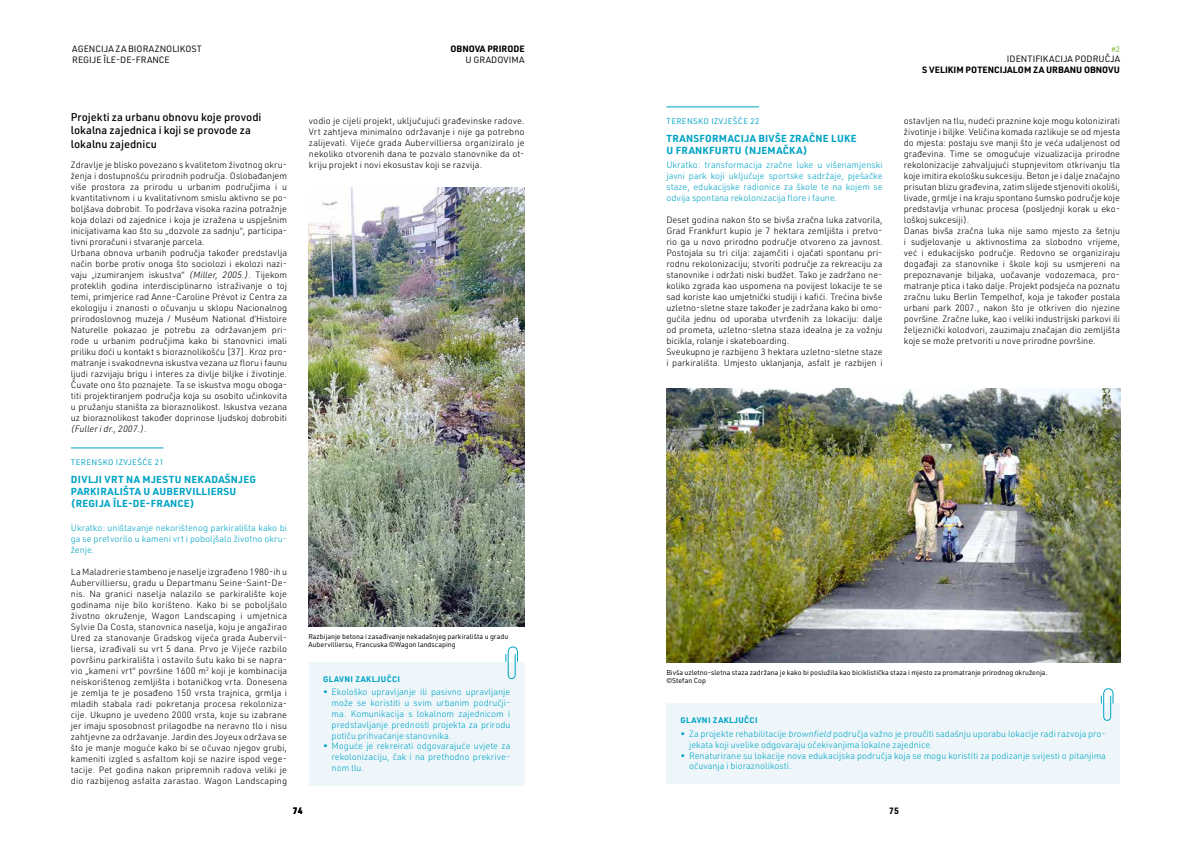
<style>
.page{position:relative;width:1191px;height:842px;background:#fff}
.page>*{position:absolute;margin:0;border:0;box-sizing:border-box;transform-origin:0 0}
.t1{font:500 11px/13.2px "URWDIN";color:#000}
.t2{font:700 10px/12px "URWDIN";letter-spacing:.025em;color:#00a4c5}
.t3{font:300 9px/11px "URWDIN";color:#000}
.t4{font:300 9px/10.8px "URWDIN";color:#00a4c5;text-align:justify}
.t5{font:9px/10.8px "URWDIN";color:#000}
.t6{font:700 9px "URWDIN";color:#000}
.t7{font:8px "URWDIN";letter-spacing:.05em;color:#00a4c5}
.t8{font:700 8px "URWDIN";letter-spacing:.05em;color:#00a4c5}
.t9{font:8px "URWDIN";color:#7cb926}
.t10{font:7px/8.4px "URWDIN";color:#000}
.s1{font-style:italic}
</style>
<div class="page">
<hr style="left:71px;top:447px;width:92px;height:1px;background:#00a4c5">
<hr style="left:666px;top:106px;width:93px;height:1px;background:#00a4c5">
<div style="left:309px;top:662px;width:215px;height:123px;background:#eef6fa"></div>
<div style="left:666px;top:703px;width:454px;height:81px;background:#eef6fa"></div>
<img style="left:308px;top:187px;width:216px;height:440px">
<img style="left:666px;top:389px;width:454px;height:273px">
<svg style="left:505px;top:646px;width:13px;height:33px"></svg>
<svg style="left:1100px;top:688px;width:14px;height:33px"></svg>
<p class="t5" style="left:72px;top:43px;width:131px">AGENCIJA ZA BIORAZNOLIKOST<br>REGIJE ÎLE-DE-FRANCE</p>
<p class="t6" style="left:450px;top:43px;width:75px">OBNOVA PRIRODE</p>
<p class="t5" style="left:465px;top:54px;width:60px">U GRADOVIMA</p>
<p class="t1" style="left:71px;top:110px;width:192px">Projekti za urbanu obnovu koje provodi lokalna zajednica i koji se provode za lokalnu zajednicu</p>
<p class="t3" style="left:71px;top:159px;width:218px">Zdravlje je blisko povezano s kvalitetom životnog okru&shy;ženja i dostupnošću prirodnih područja. Oslobađanjem više prostora za prirodu u urbanim područjima i u kvantitativnom i u kvalitativnom smislu aktivno se po&shy;boljšava dobrobit. To podržava visoka razina potražnje koja dolazi od zajednice i koja je izražena u uspješnim inicijativama kao što su „dozvole za sadnju“, participa&shy;tivni proračuni i stvaranje parcela.<br>Urbana obnova urbanih područja također predstavlja način borbe protiv onoga što sociolozi i ekolozi nazi&shy;vaju „izumiranjem iskustva“ <span class="s1">(Miller, 2005.)</span>. Tijekom proteklih godina interdisciplinarno istraživanje o toj temi, primjerice rad Anne-Caroline Prévot iz Centra za ekologiju i znanosti o očuvanju u sklopu Nacionalnog prirodoslovnog muzeja / Muséum National d’Histoire Naturelle pokazao je potrebu za održavanjem pri&shy;rode u urbanim područjima kako bi stanovnici imali priliku doći u kontakt s bioraznolikošću [37]. Kroz pro&shy;matranje i svakodnevna iskustva vezana uz floru i faunu ljudi razvijaju brigu i interes za divlje biljke i životinje.<br>Čuvate ono što poznajete. Ta se iskustva mogu oboga&shy;titi projektiranjem područja koja su osobito učinkovita u pružanju staništa za bioraznolikost. Iskustva vezana uz bioraznolikost također doprinose ljudskoj dobrobiti <span class="s1">(Fuller i dr., 2007.)</span>.</p>
<p class="t7" style="left:71px;top:457px;width:94px">TERENSKO IZVJEŠĆE 21</p>
<p class="t2" style="left:71px;top:473px;width:187px">DIVLJI VRT NA MJESTU NEKADAŠNJEG<br>PARKIRALIŠTA U AUBERVILLIERSU (REGIJA ÎLE-DE-FRANCE)</p>
<p class="t4" style="left:71px;top:522px;width:218px">Ukratko: uništavanje nekorištenog parkirališta kako bi ga se pretvorilo u kameni vrt i poboljšalo životno okru&shy;ženje.</p>
<p class="t3" style="left:71px;top:566px;width:218px">La Maladrerie stambeno je naselje izgrađeno 1980-ih u Aubervilliersu, gradu u Departmanu Seine-Saint-De&shy;nis. Na granici naselja nalazilo se parkiralište koje godinama nije bilo korišteno. Kako bi se poboljšalo životno okruženje, Wagon Landscaping i umjetnica Sylvie Da Costa, stanovnica naselja, koju je angažirao Ured za stanovanje Gradskog vijeća grada Aubervil&shy;liersa, izrađivali su vrt 5 dana. Prvo je Vijeće razbilo površinu parkirališta i ostavilo šutu kako bi se napra&shy;vio „kameni vrt“ površine 1600 m<sup>2</sup> koji je kombinacija neiskorištenog zemljišta i botaničkog vrta. Donesena je zemlja te je posađeno 150 vrsta trajnica, grmlja i mladih stabala radi pokretanja procesa rekoloniza&shy;cije. Ukupno je uvedeno 2000 vrsta, koje su izabrane jer imaju sposobnost prilagodbe na neravno tlo i nisu zahtjevne za održavanje. Jardin des Joyeux održava se što je manje moguće kako bi se očuvao njegov grubi, kameniti izgled s asfaltom koji se nazire ispod vege&shy;tacije. Pet godina nakon pripremnih radova veliki je dio razbijenog asfalta zarastao. Wagon Landscaping</p>
<p class="t3" style="left:309px;top:115px;width:217px;text-align:justify">vodio je cijeli projekt, uključujući građevinske radove.<br>Vrt zahtjeva minimalno održavanje i nije ga potrebno zalijevati. Vijeće grada Aubervilliersa organiziralo je nekoliko otvorenih dana te pozvalo stanovnike da ot&shy;kriju projekt i novi ekosustav koji se razvija.</p>
<p class="t10" style="left:308px;top:632px;width:201px">Razbijanje betona i zasađivanje nekadašnjeg parkirališta u gradu<br>Aubervilliersu, Francuska ©Wagon landscaping</p>
<p class="t8" style="left:323px;top:673px;width:78px">GLAVNI ZAKLJUČCI</p>
<p class="t4" style="left:331px;top:686px;width:180px;text-indent:-9px">• Ekološko upravljanje ili pasivno upravljanje može se koristiti u svim urbanim područji&shy;ma. Komunikacija s lokalnom zajednicom i predstavljanje prednosti projekta za prirodu potiču prihvaćanje stanovnika.</p>
<p class="t4" style="left:331px;top:740px;width:180px;text-indent:-9px">• Moguće je rekreirati odgovarajuće uvjete za rekolonizaciju, čak i na prethodno prekrive&shy;nom tlu.</p>
<p class="t6" style="left:293px;top:805px;width:11px">74</p>
<p class="t7" style="left:666px;top:116px;width:94px">TERENSKO IZVJEŠĆE 22</p>
<p class="t2" style="left:666px;top:132px;width:192px">TRANSFORMACIJA BIVŠE ZRAČNE LUKE<br>U FRANKFURTU (NJEMAČKA)</p>
<p class="t4" style="left:666px;top:159px;width:218px">Ukratko: transformacija zračne luke u višenamjenski javni park koji uključuje sportske sadržaje, pješačke staze, edukacijske radionice za škole te na kojem se odvija spontana rekolonizacija flore i faune.</p>
<p class="t3" style="left:666px;top:214px;width:218px">Deset godina nakon što se bivša zračna luka zatvorila, Grad Frankfurt kupio je 7 hektara zemljišta i pretvo&shy;rio ga u novo prirodno područje otvoreno za javnost.<br>Postojala su tri cilja: zajamčiti i ojačati spontanu pri&shy;rodnu rekolonizaciju; stvoriti područje za rekreaciju za stanovnike i održati niski budžet. Tako je zadržano ne&shy;koliko zgrada kao uspomena na povijest lokacije te se sad koriste kao umjetnički studiji i kafići. Trećina bivše uzletno-sletne staze također je zadržana kako bi omo&shy;gućila jednu od uporaba utvrđenih za lokaciju: dalje od prometa, uzletno-sletna staza idealna je za vožnju bicikla, rolanje i skateboarding.<br>Sveukupno je razbijeno 3 hektara uzletno-sletne staze i parkirališta. Umjesto uklanjanja, asfalt je razbijen i</p>
<p class="t9" style="left:1111px;top:43px;width:10px">#2</p>
<p class="t5" style="left:1007px;top:54px;width:115px">IDENTIFIKACIJA PODRUČJA</p>
<p class="t6" style="left:922px;top:64px;width:199px">S VELIKIM POTENCIJALOM ZA URBANU OBNOVU</p>
<p class="t3" style="left:904px;top:115px;width:218px">ostavljen na tlu, nudeći praznine koje mogu kolonizirati životinje i biljke. Veličina komada razlikuje se od mjesta do mjesta: postaju sve manji što je veća udaljenost od građevina. Time se omogućuje vizualizacija prirodne rekolonizacije zahvaljujući stupnjevitom otkrivanju tla koje imitira ekološku sukcesiju. Beton je i dalje značajno prisutan blizu građevina, zatim slijede stjenoviti okoliši, livade, grmlje i na kraju spontano šumsko područje koje predstavlja vrhunac procesa (posljednji korak u eko&shy;loškoj sukcesiji).<br>Danas bivša zračna luka nije samo mjesto za šetnju i sudjelovanje u aktivnostima za slobodno vrijeme, već i edukacijsko područje. Redovno se organiziraju događaji za stanovnike i škole koji su usmjereni na prepoznavanje biljaka, uočavanje vodozemaca, pro&shy;matranje ptica i tako dalje. Projekt podsjeća na poznatu zračnu luku Berlin Tempelhof, koja je također postala urbani park 2007., nakon što je otkriven dio njezine površine. Zračne luke, kao i veliki industrijski parkovi ili željeznički kolodvori, zauzimaju značajan dio zemljišta koje se može pretvoriti u nove prirodne površine.</p>
<p class="t10" style="left:666px;top:668px;width:382px">Bivša uzletno-sletna staza zadržana je kako bi poslužila kao biciklistička staza i mjesto za promatranje prirodnog okruženja. ©Stefan Cop</p>
<p class="t8" style="left:680px;top:715px;width:78px">GLAVNI ZAKLJUČCI</p>
<p class="t4" style="left:689px;top:728px;width:418px;text-indent:-9px">• Za projekte rehabilitacije <span class="s1">brownfield</span> područja važno je proučiti sadašnju uporabu lokacije radi razvoja pro&shy;jekata koji uvelike odgovaraju očekivanjima lokalne zajednice.</p>
<p class="t4" style="left:689px;top:750px;width:418px;text-indent:-9px">• Renaturirane su lokacije nova edukacijska područja koja se mogu koristiti za podizanje svijesti o pitanjima očuvanja i bioraznolikosti.</p>
<p class="t6" style="left:889px;top:805px;width:11px">75</p>
</div>
